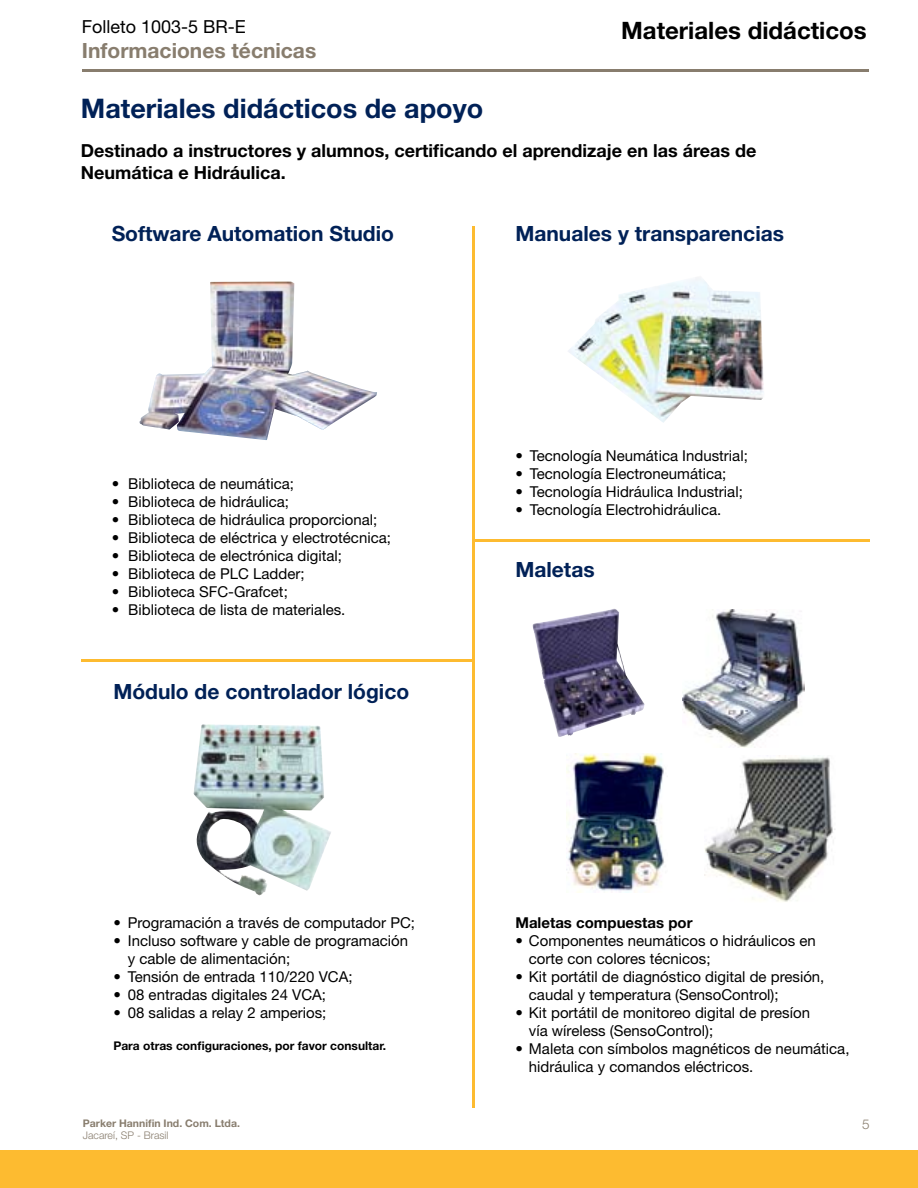
<style>
.page{position:relative;width:918px;height:1188px;background:#fff}
.page>*{position:absolute;margin:0;border:0;box-sizing:border-box;transform-origin:0 0}
.t1{font:700 27px "Helvetica Neue LT Std";color:#002157}
.t2{font:700 24px "Helvetica Neue LT Std";color:#000}
.t3{font:700 21px "Helvetica Neue LT Std";color:#002157}
.t4{font:700 21px "Helvetica Neue LT Std";color:#887d6e}
.t5{font:700 18px/21.6px "Helvetica Neue LT Std";color:#000}
.t6{font:18px "Helvetica Neue LT Std";color:#000}
.t7{font:15px/18px "Helvetica Neue LT Std";color:#000}
.t8{font:700 15px "Helvetica Neue LT Std";color:#000}
.t9{font:300 13.5px "Helvetica Neue LT Std";color:#887d6e}
.t10{font:700 12px "Helvetica Neue LT Std";color:#000}
.t11{font:700 10.5px "Helvetica Neue LT Std";color:#887d6e}
.t12{font:300 10.5px "Helvetica Neue LT Std";color:#887d6e}
</style>
<div class="page">
<div style="left:0;top:1150px;width:918px;height:38px;background:#fdbb30"></div>
<hr style="left:82px;top:69px;width:786px;height:3px;background:#887d6e">
<hr style="left:473px;top:226px;width:2px;height:882px;background:#fdbb30">
<hr style="left:81px;top:659px;width:392px;height:2px;background:#fdbb30">
<hr style="left:473px;top:540px;width:397px;height:2px;background:#fdbb30">
<img style="left:139px;top:281px;width:238px;height:159px">
<img style="left:193px;top:724px;width:138px;height:171px">
<img style="left:568px;top:277px;width:196px;height:146px">
<img style="left:533px;top:609px;width:112px;height:128px">
<img style="left:704px;top:756px;width:131px;height:146px">
<img style="left:683px;top:610px;width:122px;height:137px">
<img style="left:567px;top:753px;width:97px;height:139px">
<p class="t6" style="left:82px;top:16px;width:166px">Folleto 1003-5 BR-E</p>
<p class="t4" style="left:82px;top:37px;width:236px">Informaciones técnicas</p>
<p class="t2" style="left:621px;top:16px;width:247px">Materiales didácticos</p>
<p class="t1" style="left:81px;top:91px;width:404px">Materiales didácticos de apoyo</p>
<p class="t5" style="left:81px;top:140px;width:677px">Destinado a instructores y alumnos, certificando el aprendizaje en las áreas de<br>Neumática e Hidráulica.</p>
<p class="t3" style="left:112px;top:221px;width:284px">Software Automation Studio</p>
<p class="t7" style="left:112px;top:475px;width:184px">• Biblioteca de neumática;</p>
<p class="t7" style="left:112px;top:493px;width:179px">• Biblioteca de hidráulica;</p>
<p class="t7" style="left:112px;top:511px;width:267px">• Biblioteca de hidráulica proporcional;</p>
<p class="t7" style="left:112px;top:529px;width:281px">• Biblioteca de eléctrica y electrotécnica;</p>
<p class="t7" style="left:112px;top:547px;width:232px">• Biblioteca de electrónica digital;</p>
<p class="t7" style="left:112px;top:565px;width:194px">• Biblioteca de PLC Ladder;</p>
<p class="t7" style="left:112px;top:583px;width:178px">• Biblioteca SFC-Grafcet;</p>
<p class="t7" style="left:112px;top:601px;width:235px">• Biblioteca de lista de materiales.</p>
<p class="t3" style="left:113px;top:679px;width:297px">Módulo de controlador lógico</p>
<p class="t7" style="left:113px;top:913px;width:303px">• Programación a través de computador PC;</p>
<p class="t7" style="left:128px;top:931px;width:282px;text-indent:-14px">• Incluso software y cable de programación y cable de alimentación;</p>
<p class="t7" style="left:113px;top:967px;width:241px">• Tensión de entrada 110/220 VCA;</p>
<p class="t7" style="left:113px;top:985px;width:214px">• 08 entradas digitales 24 VCA;</p>
<p class="t7" style="left:113px;top:1003px;width:215px">• 08 salidas a relay 2 amperios;</p>
<p class="t10" style="left:113px;top:1038px;width:274px">Para otras configuraciones, por favor consultar.</p>
<p class="t3" style="left:515px;top:221px;width:270px">Manuales y transparencias</p>
<p class="t7" style="left:515px;top:446px;width:234px">• Tecnología Neumática Industrial;</p>
<p class="t7" style="left:515px;top:464px;width:213px">• Tecnología Electroneumática;</p>
<p class="t7" style="left:515px;top:482px;width:229px">• Tecnología Hidráulica Industrial;</p>
<p class="t7" style="left:515px;top:500px;width:208px">• Tecnología Electrohidráulica.</p>
<p class="t3" style="left:515px;top:557px;width:81px">Maletas</p>
<p class="t8" style="left:515px;top:913px;width:179px">Maletas compuestas por</p>
<p class="t7" style="left:529px;top:931px;width:289px;text-indent:-14px">• Componentes neumáticos o hidráulicos en corte con colores técnicos;</p>
<p class="t7" style="left:529px;top:967px;width:297px;text-indent:-14px">• Kit portátil de diagnóstico digital de presión, caudal y temperatura (SensoControl);</p>
<p class="t7" style="left:529px;top:1003px;width:283px;text-indent:-14px">• Kit portátil de monitoreo digital de presíon vía wíreless (SensoControl);</p>
<p class="t7" style="left:529px;top:1039px;width:322px;text-indent:-14px">• Maleta con símbolos magnéticos de neumática, hidráulica y comandos eléctricos.</p>
<p class="t11" style="left:83px;top:1117px;width:159px">Parker Hannifin Ind. Com. Ltda.</p>
<p class="t9" style="left:862px;top:1116px;width:9px">5</p>
<p class="t12" style="left:83px;top:1129px;width:87px">Jacareí, SP - Brasil</p>
</div>
